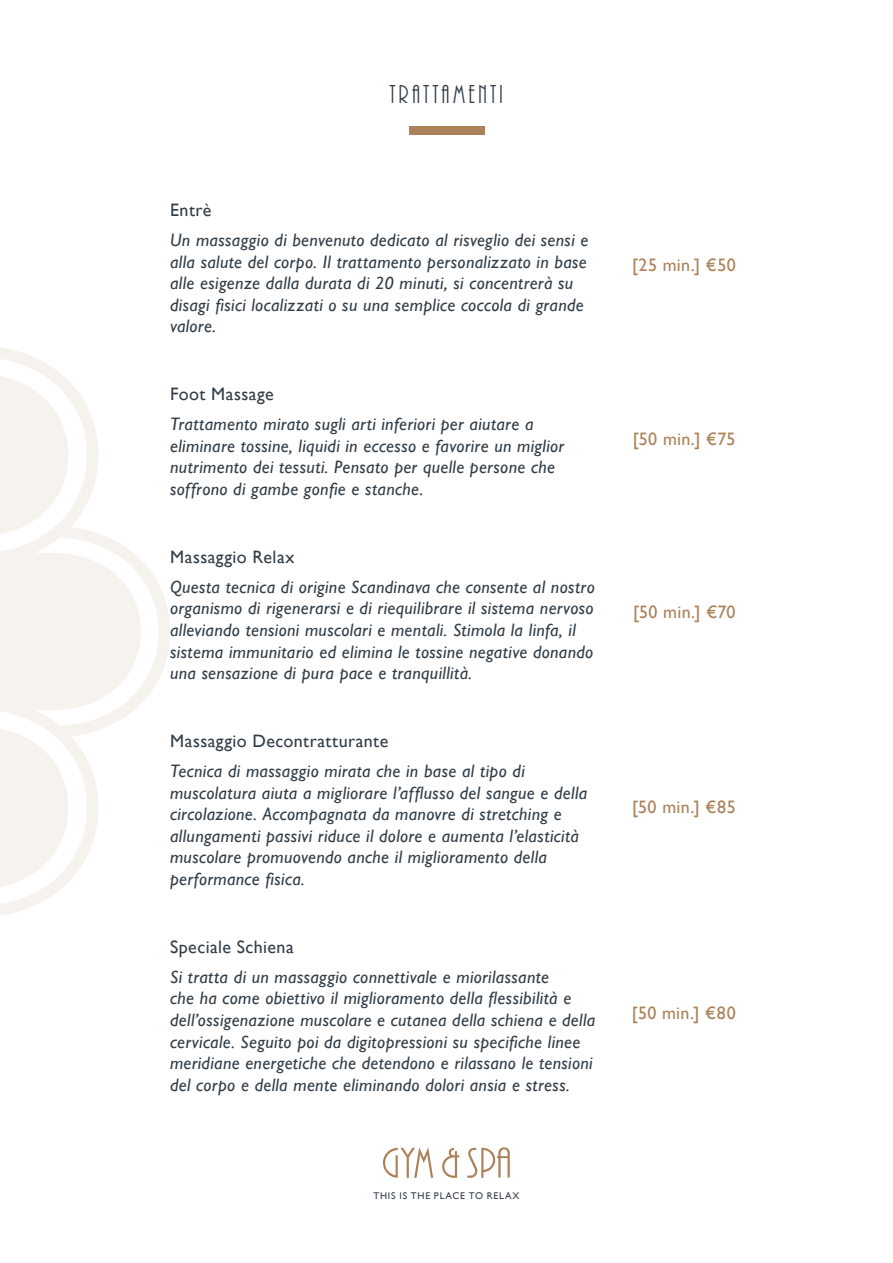
<style>
.page{position:relative;width:893px;height:1263px;background:#fff}
.page>*{position:absolute;margin:0;border:0;box-sizing:border-box;transform-origin:0 0}
.t1{font:27px "Plaza Std";letter-spacing:.095em;color:#323e48}
.t2{font:italic 18px/21.6px "Gill Sans";letter-spacing:.02em;color:#323e48}
.t3{font:18px "Gill Sans";letter-spacing:.025em;color:#323e48}
.t4{font:18px "Gill Sans";letter-spacing:.02em;color:#ab8259}
.t5{font:9.75px "Gill Sans";letter-spacing:.085em;color:#323e48}
</style>
<div class="page">
<svg style="left:0;top:347px;width:170px;height:569px"></svg>
<svg style="left:383px;top:1147px;width:127px;height:31px"></svg>
<div style="left:409px;top:126px;width:75px;height:9px;background:#ab8259"></div>
<h1 class="t1" style="left:389px;top:81px;width:116px">TRATTAMENTI</h1>
<p class="t3" style="left:170px;top:199px;width:43px">Entrè</p>
<p class="t2" style="left:170px;top:229px;width:420px">Un massaggio di benvenuto dedicato al risveglio dei sensi e alla salute del corpo. Il trattamento personalizzato in base alle esigenze dalla durata di 20 minuti, si concentrerà su disagi fisici localizzati o su una semplice coccola di grande valore.</p>
<p class="t3" style="left:170px;top:383px;width:105px">Foot Massage</p>
<p class="t2" style="left:170px;top:413px;width:396px">Trattamento mirato sugli arti inferiori per aiutare a eliminare tossine, liquidi in eccesso e favorire un miglior nutrimento dei tessuti. Pensato per quelle persone che soffrono di gambe gonfie e stanche.</p>
<p class="t3" style="left:170px;top:546px;width:126px">Massaggio Relax</p>
<p class="t2" style="left:170px;top:576px;width:426px">Questa tecnica di origine Scandinava che consente al nostro organismo di rigenerarsi e di riequilibrare il sistema nervoso alleviando tensioni muscolari e mentali. Stimola la linfa, il sistema immunitario ed elimina le tossine negative donando una sensazione di pura pace e tranquillità.</p>
<p class="t3" style="left:170px;top:730px;width:220px">Massaggio Decontratturante</p>
<p class="t2" style="left:170px;top:760px;width:419px">Tecnica di massaggio mirata che in base al tipo di muscolatura aiuta a migliorare l’afflusso del sangue e della circolazione. Accompagnata da manovre di stretching e allungamenti passivi riduce il dolore e aumenta l’elasticità muscolare promuovendo anche il miglioramento della performance fisica.</p>
<p class="t3" style="left:170px;top:936px;width:125px">Speciale Schiena</p>
<p class="t2" style="left:170px;top:966px;width:427px">Si tratta di un massaggio connettivale e miorilassante<br>che ha come obiettivo il miglioramento della flessibilità e dell’ossigenazione muscolare e cutanea della schiena e della cervicale. Seguito poi da digitopressioni su specifiche linee meridiane energetiche che detendono e rilassano le tensioni del corpo e della mente eliminando dolori ansia e stress.</p>
<p class="t4" style="left:632px;top:255px;width:105px">[25 min.] €50</p>
<p class="t4" style="left:633px;top:428px;width:104px">[50 min.] €75</p>
<p class="t4" style="left:633px;top:601px;width:104px">[50 min.] €70</p>
<p class="t4" style="left:632px;top:796px;width:105px">[50 min.] €85</p>
<p class="t4" style="left:632px;top:1002px;width:105px">[50 min.] €80</p>
<p class="t5" style="left:373px;top:1190px;width:148px">THIS IS THE PLACE TO RELAX</p>
</div>
